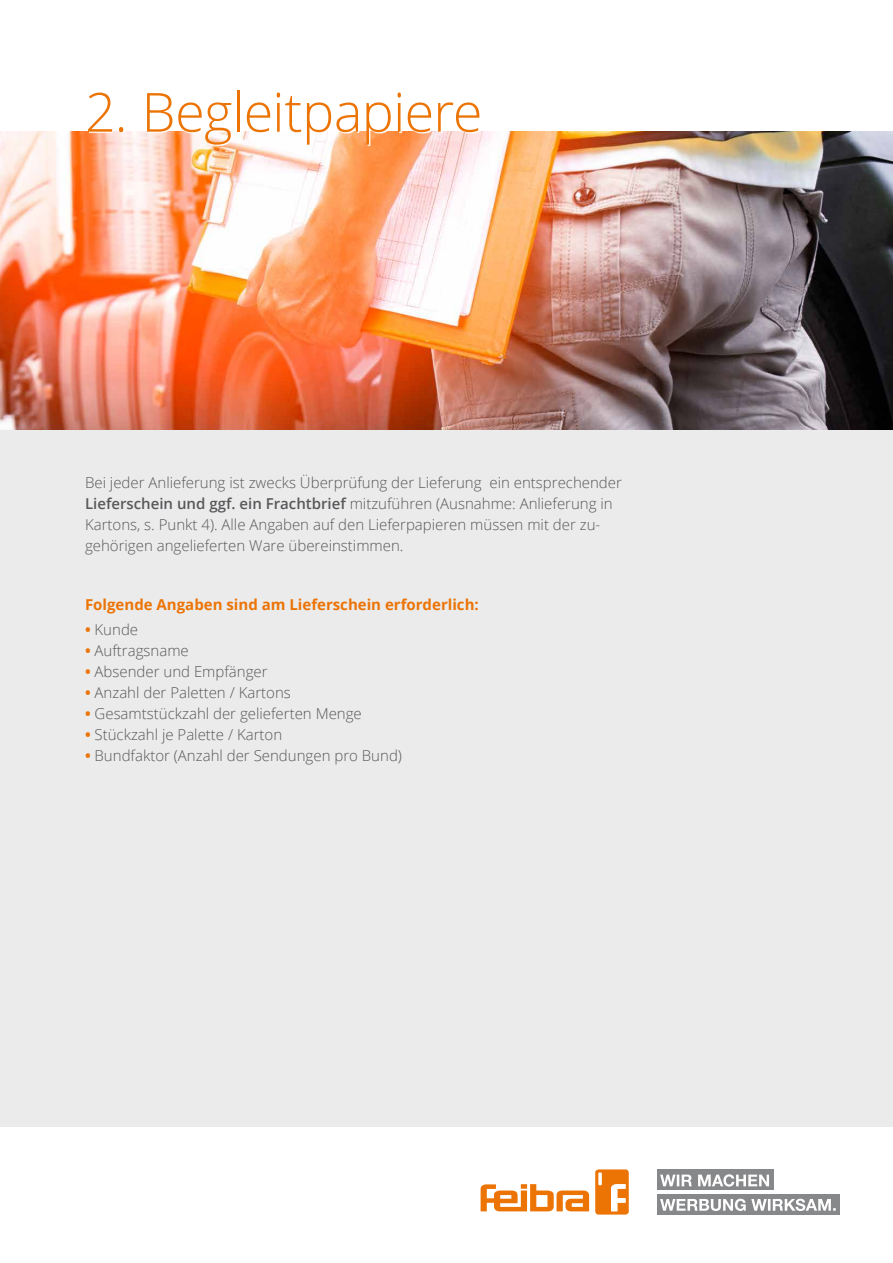
<style>
.page{position:relative;width:893px;height:1263px;background:#fff}
.page>*{position:absolute;margin:0;border:0;box-sizing:border-box;transform-origin:0 0}
.t1{font:300 54px "Open Sans";letter-spacing:-.015em;color:#ec7405}
.t2{font:300 15px/21px "Open Sans";color:#58585a}
.t3{font:700 15px "Open Sans";color:#ec7405}
.s1{font-weight:600}
.s2{font-weight:700;color:#ec7405}
</style>
<div class="page">
<div style="left:657px;top:1169px;width:116px;height:21px;background:#87888a"></div>
<div style="left:657px;top:1194px;width:183px;height:21px;background:#87888a"></div>
<svg style="left:660px;top:1174px;width:109px;height:12px"></svg>
<svg style="left:660px;top:1199px;width:176px;height:12px"></svg>
<div style="left:595px;top:1169px;width:34px;height:45px;background:#ec7405;border-radius:3px"></div>
<svg style="left:481px;top:1184px;width:108px;height:27px"></svg>
<svg style="left:611px;top:1184px;width:15px;height:27px"></svg>
<svg style="left:598px;top:1172px;width:4px;height:13px"></svg>
<div style="left:0;top:132px;width:893px;height:995px;background:#ebebec"></div>
<img style="left:0;top:132px;width:893px;height:297px">
<svg style="left:89px;top:131px;width:392px;height:15px;background:#fcd5c0"></svg>
<h1 class="t1" style="left:85px;top:75px;width:399px">2. Begleitpapiere</h1>
<p class="t2" style="left:85px;top:471px;width:538px">Bei jeder Anlieferung ist zwecks Überprüfung der Lieferung ein entsprechender <span class="s1">Lieferschein und ggf. ein Frachtbrief</span> mitzuführen (Ausnahme: Anlieferung in Kartons, s. Punkt 4). Alle Angaben auf den Lieferpapieren müssen mit der zu&shy;gehörigen angelieferten Ware übereinstimmen.</p>
<p class="t3" style="left:85px;top:594px;width:395px">Folgende Angaben sind am Lieferschein erforderlich:</p>
<p class="t2" style="left:85px;top:619px;width:55px"><span class="s2">•</span> Kunde</p>
<p class="t2" style="left:85px;top:640px;width:105px"><span class="s2">•</span> Auftragsname</p>
<p class="t2" style="left:85px;top:661px;width:184px"><span class="s2">•</span> Absender und Empfänger</p>
<p class="t2" style="left:85px;top:682px;width:207px"><span class="s2">•</span> Anzahl der Paletten / Kartons</p>
<p class="t2" style="left:85px;top:703px;width:278px"><span class="s2">•</span> Gesamtstückzahl der gelieferten Menge</p>
<p class="t2" style="left:85px;top:724px;width:199px"><span class="s2">•</span> Stückzahl je Palette / Karton</p>
<p class="t2" style="left:85px;top:745px;width:318px"><span class="s2">•</span> Bundfaktor (Anzahl der Sendungen pro Bund)</p>
</div>
